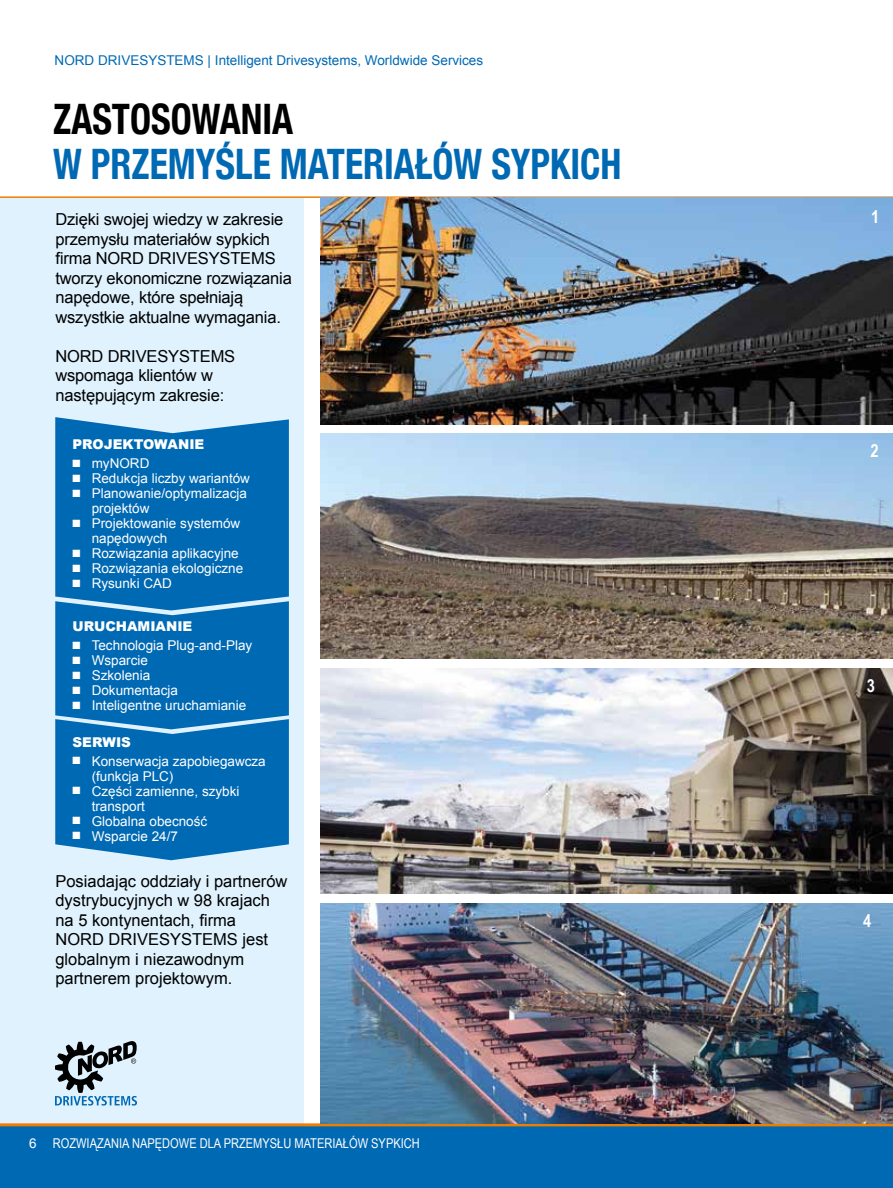
<style>
.page{position:relative;width:893px;height:1188px;background:#fff}
.page>*{position:absolute;margin:0;border:0;box-sizing:border-box;transform-origin:0 0}
.t1{font:700 condensed 42px "Helvetica Neue";color:#0069b4;scale:.9 1}
.t2{font:700 condensed 42px "Helvetica Neue";color:#000;scale:.9 1}
.t3{font:700 18px "Arial Narrow";color:#fff}
.t4{font:16.5px/19.5px "Arial";letter-spacing:-.01em;color:#000}
.t5{font:13.5px/15px "Arial";color:#fff}
.t6{font:13.5px "Arial";color:#0069b4}
.t7{font:13.5px "Arial Narrow";color:#fff}
.t8{font:900 13.5px "Arial";color:#fff}
.s1{font-family:"Arial"}
</style>
<div class="page">
<div style="left:0;top:198px;width:304px;height:961px;background:#dff2fd"></div>
<div style="left:0;top:1125px;width:893px;height:63px;background:#0069b4"></div>
<hr style="left:0;top:1123px;width:893px;height:3px;background:#ef7d00">
<hr style="left:0;top:196px;width:893px;height:2px;background:#ef7d00">
<img style="left:321px;top:198px;width:572px;height:227px">
<img style="left:321px;top:433px;width:572px;height:226px">
<img style="left:321px;top:668px;width:572px;height:226px">
<img style="left:321px;top:903px;width:572px;height:220px">
<div style="left:55px;top:417px;width:234px;height:184px;background:#0069b4"></div>
<svg style="left:55px;top:601px;width:234px;height:259px;background:#0e71b8"></svg>
<svg style="left:55px;top:1041px;width:82px;height:65px"></svg>
<p class="t6" style="left:55px;top:51px;width:430px">NORD DRIVESYSTEMS | Intelligent Drivesystems, Worldwide Services</p>
<h1 class="t2" style="left:53px;top:84px;width:268px">ZASTOSOWANIA</h1>
<h1 class="t1" style="left:53px;top:129px;width:633px">W PRZEMYŚLE MATERIAŁÓW SYPKICH</h1>
<p class="t4" style="left:55px;top:210px;width:238px">Dzięki swojej wiedzy w zakresie przemysłu materiałów sypkich firma NORD DRIVESYSTEMS tworzy ekonomiczne rozwiązania napędowe, które spełniają wszystkie aktualne wymagania.</p>
<p class="t4" style="left:55px;top:347px;width:181px">NORD DRIVESYSTEMS wspomaga klientów w następującym zakresie:</p>
<p class="t8" style="left:73px;top:435px;width:133px">PROJEKTOWANIE</p>
<p class="t5" style="left:73px;top:456px;width:78px">■ myNORD</p>
<p class="t5" style="left:73px;top:471px;width:179px">■ Redukcja liczby wariantów</p>
<p class="t5" style="left:92px;top:486px;width:157px;text-indent:-19px">■ Planowanie/optymalizacja projektów</p>
<p class="t5" style="left:92px;top:516px;width:150px;text-indent:-19px">■ Projektowanie systemów napędowych</p>
<p class="t5" style="left:73px;top:546px;width:168px">■ Rozwiązania aplikacyjne</p>
<p class="t5" style="left:73px;top:561px;width:172px">■ Rozwiązania ekologiczne</p>
<p class="t5" style="left:73px;top:576px;width:101px">■ Rysunki CAD</p>
<p class="t8" style="left:73px;top:617px;width:121px">URUCHAMIANIE</p>
<p class="t5" style="left:73px;top:638px;width:181px">■ Technologia Plug-and-Play</p>
<p class="t5" style="left:73px;top:653px;width:77px">■ Wsparcie</p>
<p class="t5" style="left:73px;top:668px;width:79px">■ Szkolenia</p>
<p class="t5" style="left:73px;top:683px;width:107px">■ Dokumentacja</p>
<p class="t5" style="left:73px;top:698px;width:175px">■ Inteligentne uruchamianie</p>
<p class="t8" style="left:73px;top:732px;width:60px">SERWIS</p>
<p class="t5" style="left:92px;top:754px;width:176px;text-indent:-19px">■ Konserwacja zapobiegawcza (funkcja PLC)</p>
<p class="t5" style="left:92px;top:784px;width:149px;text-indent:-19px">■ Części zamienne, szybki transport</p>
<p class="t5" style="left:73px;top:814px;width:136px">■ Globalna obecność</p>
<p class="t5" style="left:73px;top:829px;width:107px">■ Wsparcie 24/7</p>
<p class="t4" style="left:55px;top:871px;width:234px">Posiadając oddziały i partnerów dystrybucyjnych w 98 krajach na 5 kontynentach, firma<br>NORD DRIVESYSTEMS jest globalnym i niezawodnym partnerem projektowym.</p>
<p class="t7" style="left:29px;top:1134px;width:392px"><span class="s1">6</span> ROZWIĄZANIA NAPĘDOWE DLA PRZEMYSŁU MATERIAŁÓW SYPKICH</p>
<p class="t3" style="left:871px;top:203px;width:10px">1</p>
<p class="t3" style="left:870px;top:437px;width:10px">2</p>
<p class="t3" style="left:867px;top:672px;width:10px">3</p>
<p class="t3" style="left:863px;top:907px;width:10px">4</p>
</div>
